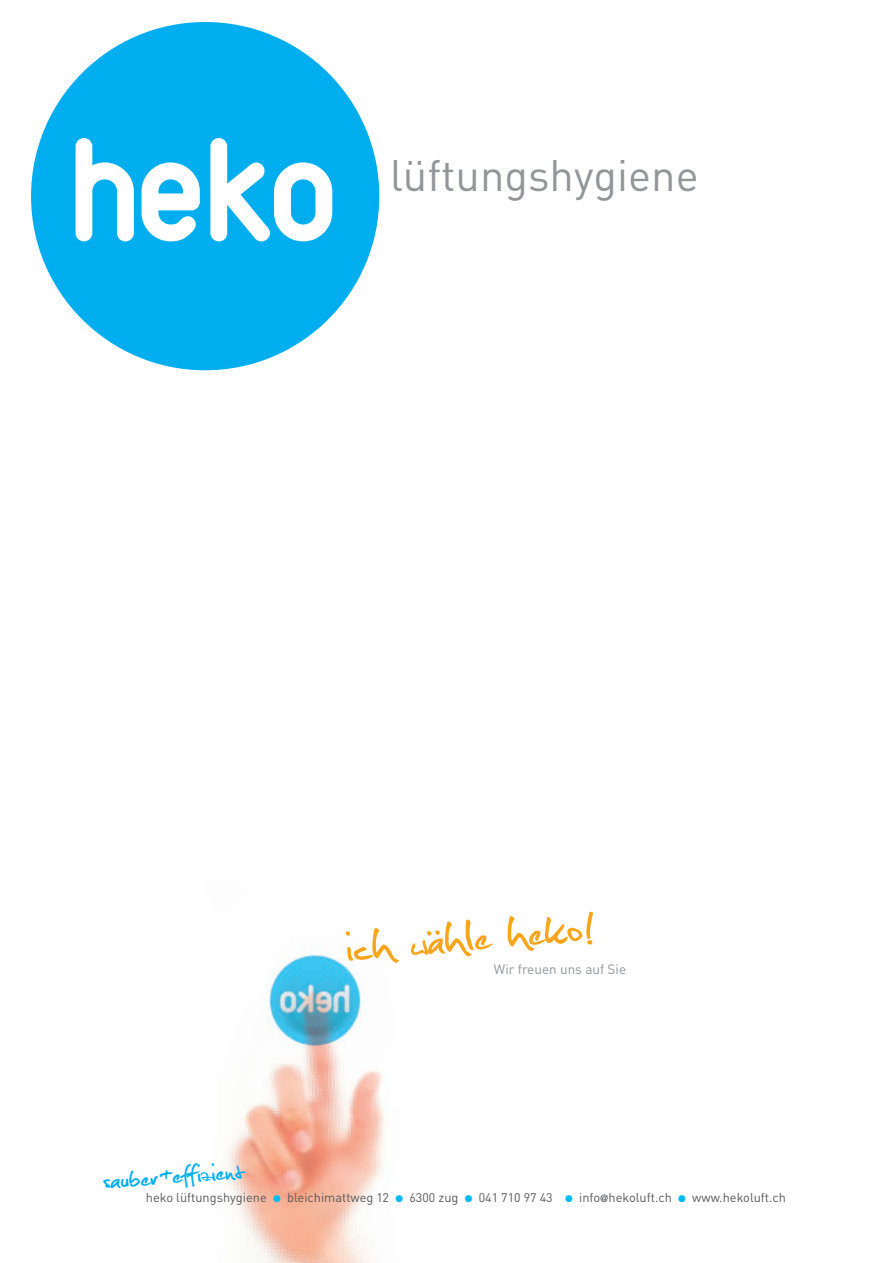
<style>
.page{position:relative;width:893px;height:1263px;background:#fff}
.page>*{position:absolute;margin:0;border:0;box-sizing:border-box;transform-origin:0 0}
.t1{font:156.6px "Duepuntozerobold";color:#fff}
.t2{font:57.15px "Christopherhand";color:#f9a51b}
.t3{font:43.5px "DIN";color:#939598}
.t4{font:34.05px "Christopherhand";color:#00aeef}
.t5{font:13.5px "DIN";color:#939598}
.t6{font:12.75px "DIN";color:#57585a}
.s1{color:#00baf1}
.s2{font-size:12.3px}
.s3{font-family:"Frutiger";font-size:10.5px}
</style>
<div class="page">
<img style="left:227px;top:950px;width:158px;height:313px">
<svg style="left:427px;top:930px;width:13px;height:6px"></svg>
<div style="left:31px;top:22px;width:348px;height:348px;background:#00aeef;border-radius:50%"></div>
<h1 class="t1" style="left:69px;top:100px;width:269px">heko</h1>
<h3 class="t3" style="left:390px;top:148px;width:310px">lüftungshygiene</h3>
<h2 class="t2" style="left:345px;top:923px;width:251px;rotate:-5deg">ich wahle heko!</h2>
<p class="t5" style="left:494px;top:961px;width:134px">Wir freuen uns auf Sie</p>
<h3 class="t4" style="left:102px;top:1165px;width:145px;rotate:-4deg">sauber+ eff izient</h3>
<p class="t6" style="left:146px;top:1189px;width:642px">heko lüftungshygiene <span class="s1">●</span> bleichimattweg <span class="s2">12</span> <span class="s1">●</span> <span class="s2">6300</span> zug <span class="s1">●</span> <span class="s2">041 710 97 43</span> <span class="s1">●</span> info<span class="s3">@</span>hekoluft.ch <span class="s1">●</span> www.hekoluft.ch</p>
</div>
